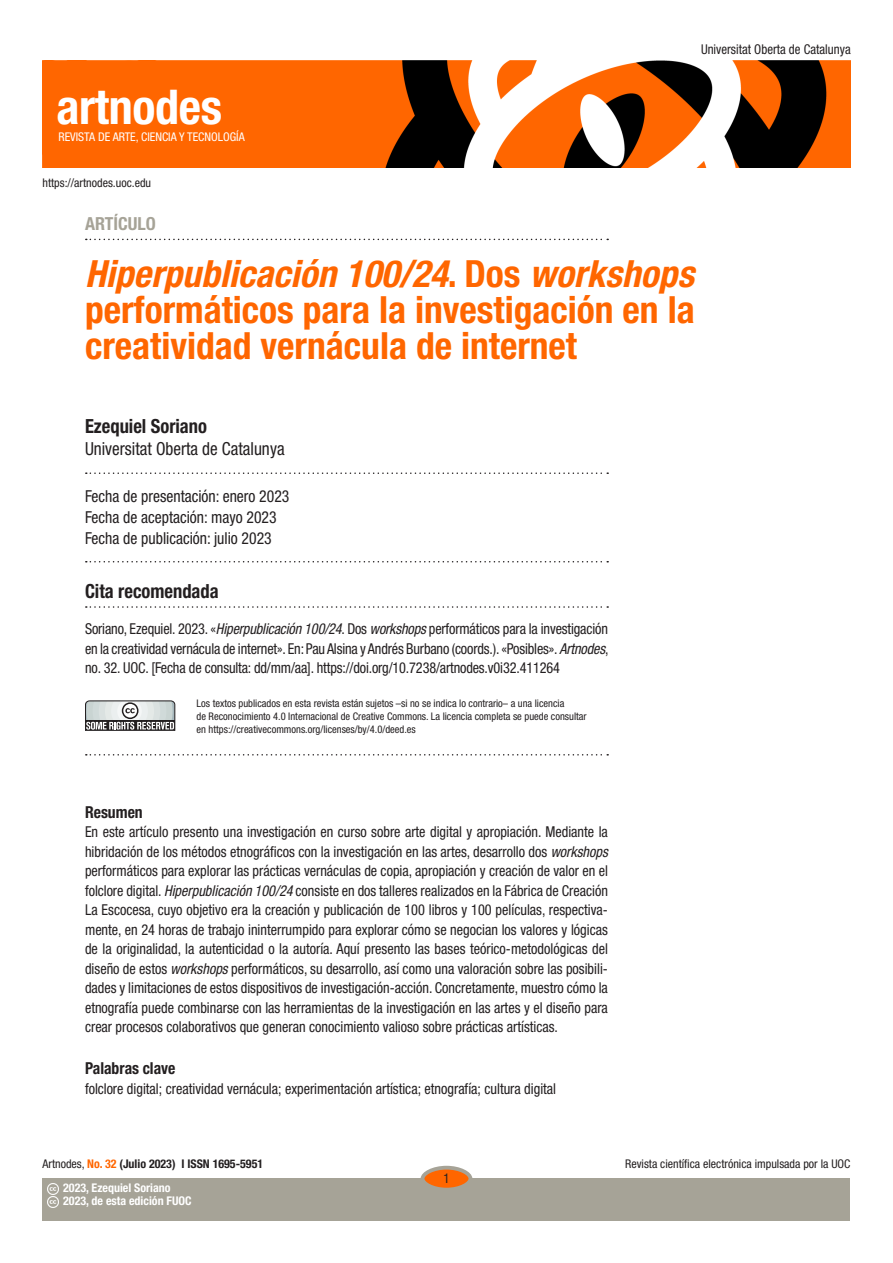
<style>
.page{position:relative;width:893px;height:1263px;background:#fff}
.page>*{position:absolute;margin:0;border:0;box-sizing:border-box;transform-origin:0 0}
.t1{font:700 condensed 48px "Helvetica Neue LT Std";letter-spacing:-.005em;color:#fff}
._01_titulo{font:700 condensed 37.5px/36px "Helvetica Neue LT Std";color:#f60;text-align:justify}
._01_autor{font:700 condensed 19.5px "Helvetica Neue LT Std";color:#231f20;scale:.95 1}
._04_cita_recomendada{font:700 condensed 19.5px "Helvetica Neue LT Std";color:#231f20;scale:.95 1}
._01_universidad_filete{font:condensed 18px "Helvetica Neue LT Std";color:#231f20;scale:.95 1}
._01_articulo_f{font:700 condensed 18px "Helvetica Neue LT Std";color:#a6a397}
._01_fecha{font:condensed 16.5px "Helvetica Neue LT Std";color:#231f20;scale:.95 1}
._01_fecha_filete{font:condensed 16.5px "Helvetica Neue LT Std";color:#231f20;scale:.95 1}
._01_palabras_clave{font:700 condensed 16.5px "Helvetica Neue LT Std";color:#231f20;scale:.95 1}
._01_resumen{font:700 condensed 16.5px "Helvetica Neue LT Std";color:#231f20;scale:.95 1}
._02_texto_resumen_sangria_dra{font:condensed 15px/19.5px "Helvetica Neue LT Std";color:#231f20;text-align:justify;scale:.95 1}
._02_texto_cita{font:condensed 15px/19.5px "Helvetica Neue LT Std";letter-spacing:-.01em;color:#231f20;text-align:justify;scale:.95 1}
._02_palabras_clave{font:condensed 15px "Helvetica Neue LT Std";color:#231f20;scale:.95 1}
.t2{font:condensed 13.5px "Helvetica Neue LT Std";color:#231f20;scale:.95 1}
.t3{font:condensed 12px "Helvetica Neue LT Std";color:#231f20}
.t4{font:700 condensed 12px/13.5px "Helvetica Neue LT Std";color:#fff}
.t5{font:700 condensed 12px "Helvetica Neue LT Std";color:#231f20}
.t6{font:condensed 12px "Helvetica Neue LT Std";color:#fff}
._01_copyright{font:condensed 10.5px/12.8px "Helvetica Neue LT Std";color:#231f20}
.s1{font-style:italic}
.s2{font-weight:400}
.s3{color:#f60}
</style>
<div class="page">
<div style="left:43px;top:1178px;width:807px;height:42px;background:#a6a397"></div>
<div style="left:422px;top:1168px;width:48px;height:21px;background:#f60;border-radius:50%"></div>
<div style="left:421px;top:1166px;width:51px;height:25px;border:4px solid #a6a397;border-radius:50%"></div>
<svg style="left:47px;top:1183px;width:11px;height:25px"></svg>
<img style="left:43px;top:61px;width:807px;height:106px">
<svg style="left:86px;top:239px;width:522px;height:1px"></svg>
<svg style="left:86px;top:472px;width:522px;height:2px"></svg>
<svg style="left:86px;top:561px;width:522px;height:1px"></svg>
<svg style="left:86px;top:606px;width:522px;height:2px"></svg>
<svg style="left:86px;top:754px;width:522px;height:1px"></svg>
<svg style="left:85px;top:700px;width:90px;height:31px;background:#acaeae"></svg>
<h1 class="t1" style="left:56px;top:77px;width:167px">artnodes</h1>
<p class="t6" style="left:58px;top:129px;width:188px">REVISTA DE ARTE, CIENCIA Y TECNOLOGÍA</p>
<p class="t3" style="left:43px;top:176px;width:110px">https://artnodes.uoc.edu</p>
<p class="t2" style="left:701px;top:42px;width:159px">Universitat Oberta de Catalunya</p>
<p class="_01_articulo_f" style="left:85px;top:213px;width:72px">ARTÍCULO</p>
<p class="_01_titulo" style="left:85px;top:256px;width:611px"><span class="s1">Hiperpublicación 100/24</span>. Dos <span class="s1">workshops </span>performáticos para la investigación en la creatividad vernácula de internet</p>
<p class="_01_autor" style="left:85px;top:414px;width:130px">Ezequiel Soriano</p>
<h2 class="_01_universidad_filete" style="left:85px;top:439px;width:212px">Universitat Oberta de Catalunya</h2>
<p class="_01_fecha" style="left:85px;top:487px;width:217px">Fecha de presentación: enero 2023</p>
<p class="_01_fecha" style="left:85px;top:508px;width:203px">Fecha de aceptación: mayo 2023</p>
<h2 class="_01_fecha_filete" style="left:85px;top:529px;width:198px">Fecha de publicación: julio 2023</h2>
<p class="_04_cita_recomendada" style="left:85px;top:579px;width:142px">Cita recomendada</p>
<p class="_02_texto_cita" style="left:85px;top:619px;width:552px">Soriano, Ezequiel. 2023. «<span class="s1">Hiperpublicación 100/24</span>. Dos <span class="s1">workshops</span> performáticos para la investigación en la creatividad vernácula de internet». En: Pau Alsina y Andrés Burbano (coords.). «Posibles». <span class="s1">Artnodes</span>, no. 32. UOC. [Fecha de consulta: dd/mm/aa]. https://doi.org/10.7238/artnodes.v0i32.411264</p>
<p class="_01_copyright" style="left:197px;top:697px;width:392px">Los textos publicados en esta revista están sujetos –si no se indica lo contrario– a una licencia<br>de Reconocimiento 4.0 Internacional de Creative Commons. La licencia completa se puede consultar en https://creativecommons.org/licenses/by/4.0/deed.es</p>
<p class="_01_resumen" style="left:85px;top:802px;width:62px">Resumen</p>
<h2 class="_02_texto_resumen_sangria_dra" style="left:85px;top:822px;width:552px">En este artículo presento una investigación en curso sobre arte digital y apropiación. Mediante la hibridación de los métodos etnográficos con la investigación en las artes, desarrollo dos <span class="s1">workshops </span>performáticos para explorar las prácticas vernáculas de copia, apropiación y creación de valor en el folclore digital. <span class="s1">Hiperpublicación 100/24</span> consiste en dos talleres realizados en la Fábrica de Creación La Escocesa, cuyo objetivo era la creación y publicación de 100 libros y 100 películas, respectiva&shy;mente, en 24 horas de trabajo ininterrumpido para explorar cómo se negocian los valores y lógicas de la originalidad, la autenticidad o la autoría. Aquí presento las bases teórico-metodológicas del diseño de estos <span class="s1">workshops</span> performáticos, su desarrollo, así como una valoración sobre las posibili&shy;dades y limitaciones de estos dispositivos de investigación-acción. Concretamente, muestro cómo la etnografía puede combinarse con las herramientas de la investigación en las artes y el diseño para crear procesos colaborativos que generan conocimiento valioso sobre prácticas artísticas.</h2>
<p class="_01_palabras_clave" style="left:85px;top:1058px;width:97px">Palabras clave</p>
<h2 class="_02_palabras_clave" style="left:85px;top:1080px;width:497px">folclore digital; creatividad vernácula; experimentación artística; etnografía; cultura digital</h2>
<p class="t5" style="left:43px;top:1157px;width:222px"><span class="s2">Artnodes,</span> <span class="s3">No. 32</span> (Julio 2023) I ISSN 1695-5951</p>
<p class="t3" style="left:625px;top:1157px;width:227px">Revista científica electrónica impulsada por la UOC</p>
<p class="t4" style="left:63px;top:1181px;width:130px">2023, Ezequiel Soriano<br>2023, de esta edición FUOC</p>
<p class="t2" style="left:443px;top:1171px;width:8px">1</p>
</div>
